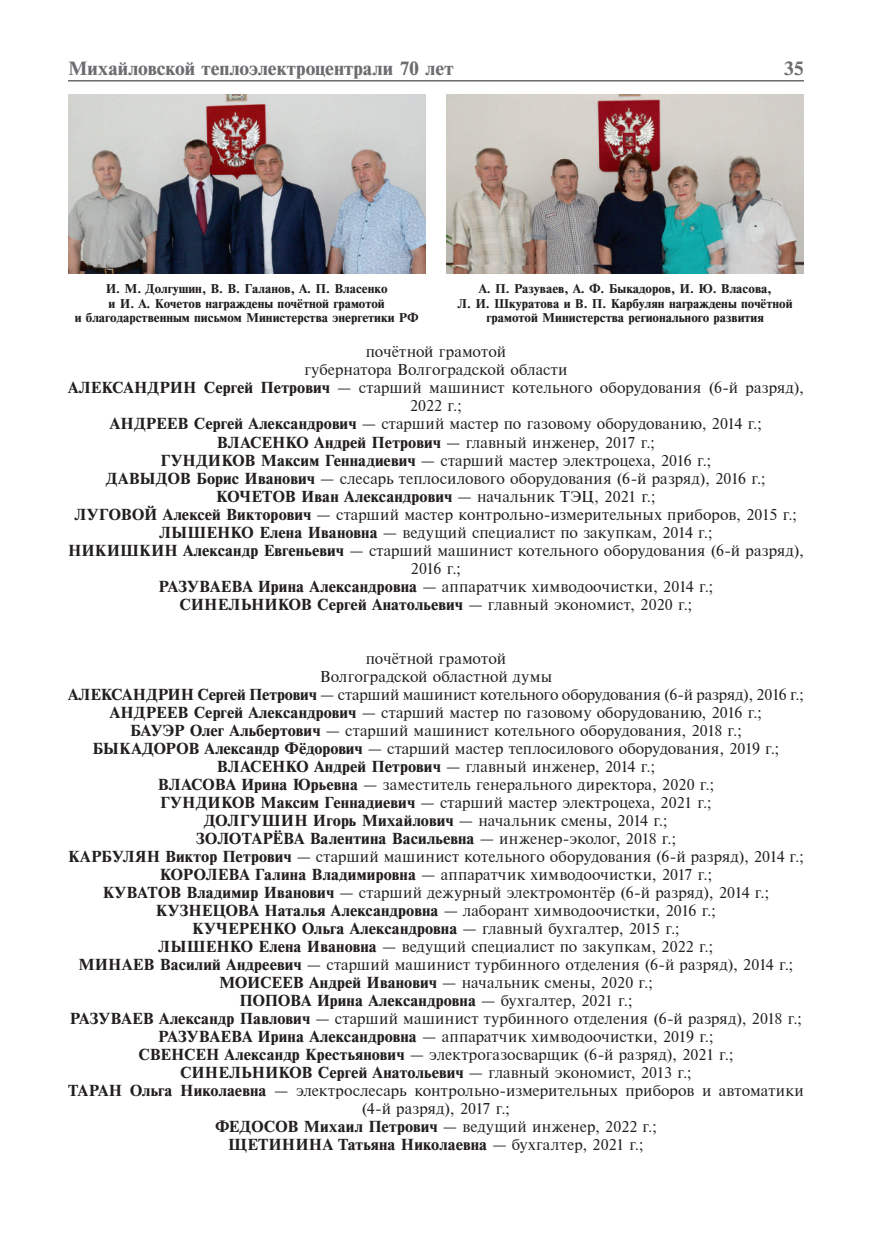
<style>
.page{position:relative;width:872px;height:1234px;background:#fff}
.page>*{position:absolute;margin:0;border:0;box-sizing:border-box;transform-origin:0 0}
.t1{font:700 18px "Times ET";color:#6c6d70}
.t2{font:15px/18px "Times ET";letter-spacing:.01em;color:#231f20;text-align:center}
.t3{font:700 12px/14.4px "Times ET";color:#231f20;text-align:center}
.s1{font-weight:700}
</style>
<div class="page">
<hr style="left:68px;top:80px;width:736px;height:1px;background:#231f20">
<img style="left:68px;top:95px;width:357px;height:178px">
<img style="left:446px;top:95px;width:358px;height:178px">
<p class="t1" style="left:68px;top:57px;width:387px">Михайловской теплоэлектроцентрали 70 лет</p>
<p class="t1" style="left:784px;top:57px;width:22px">35</p>
<p class="t3" style="left:75px;top:282px;width:345px">И. М. Долгушин, В. В. Галанов, А. П. Власенко<br>и И. А. Кочетов награждены почётной грамотой<br>и благодарственным письмом Министерства энергетики РФ</p>
<p class="t3" style="left:458px;top:282px;width:336px">А. П. Разуваев, А. Ф. Быкадоров, И. Ю. Власова,<br>Л. И. Шкуратова и В. П. Карбулян награждены почётной грамотой Министерства регионального развития</p>
<p class="t2" style="left:68px;top:343px;width:737px">почётной грамотой<br>губернатора Волгоградской области<br><span class="s1">АЛЕКСАНДРИН Сергей Петрович</span> — старший машинист котельного оборудования (6-й разряд), 2022 г.;<br><span class="s1">АНДРЕЕВ Сергей Александрович</span> — старший мастер по газовому оборудованию, 2014 г.; <span class="s1">ВЛАСЕНКО Андрей Петрович</span> — главный инженер, 2017 г.;<br><span class="s1">ГУНДИКОВ Максим Геннадиевич</span> — старший мастер электроцеха, 2016 г.;<br><span class="s1">ДАВЫДОВ Борис Иванович</span> — слесарь теплосилового оборудования (6-й разряд), 2016 г.; <span class="s1">КОЧЕТОВ Иван Александрович</span> — начальник ТЭЦ, 2021 г.;<br><span class="s1">ЛУГОВОЙ Алексей Викторович</span> — старший мастер контрольно-измерительных приборов, 2015 г.; <span class="s1">ЛЫШЕНКО Елена Ивановна</span> — ведущий специалист по закупкам, 2014 г.;<br><span class="s1">НИКИШКИН Александр Евгеньевич</span> — старший машинист котельного оборудования (6-й разряд), 2016 г.;<br><span class="s1">РАЗУВАЕВА Ирина Александровна</span> — аппаратчик химводоочистки, 2014 г.;<br><span class="s1">СИНЕЛЬНИКОВ Сергей Анатольевич</span> — главный экономист, 2020 г.;</p>
<p class="t2" style="left:68px;top:649px;width:737px">почётной грамотой<br>Волгоградской областной думы<br><span class="s1">АЛЕКСАНДРИН Сергей Петрович</span> — старший машинист котельного оборудования (6-й разряд), 2016 г.; <span class="s1">АНДРЕЕВ Сергей Александрович</span> — старший мастер по газовому оборудованию, 2016 г.;<br><span class="s1">БАУЭР Олег Альбертович</span> — старший машинист котельного оборудования, 2018 г.;<br><span class="s1">БЫКАДОРОВ Александр Фёдорович</span> — старший мастер теплосилового оборудования, 2019 г.; <span class="s1">ВЛАСЕНКО Андрей Петрович</span> — главный инженер, 2014 г.;<br><span class="s1">ВЛАСОВА Ирина Юрьевна</span> — заместитель генерального директора, 2020 г.;<br><span class="s1">ГУНДИКОВ Максим Геннадиевич</span> — старший мастер электроцеха, 2021 г.;<br><span class="s1">ДОЛГУШИН Игорь Михайлович</span> — начальник смены, 2014 г.;<br><span class="s1">ЗОЛОТАРЁВА Валентина Васильевна</span> — инженер-эколог, 2018 г.;<br><span class="s1">КАРБУЛЯН Виктор Петрович</span> — старший машинист котельного оборудования (6-й разряд), 2014 г.; <span class="s1">КОРОЛЕВА Галина Владимировна</span> — аппаратчик химводоочистки, 2017 г.;<br><span class="s1">КУВАТОВ Владимир Иванович</span> — старший дежурный электромонтёр (6-й разряд), 2014 г.; <span class="s1">КУЗНЕЦОВА Наталья Александровна</span> — лаборант химводоочистки, 2016 г.;<br><span class="s1">КУЧЕРЕНКО Ольга Александровна</span> — главный бухгалтер, 2015 г.;<br><span class="s1">ЛЫШЕНКО Елена Ивановна</span> — ведущий специалист по закупкам, 2022 г.;<br><span class="s1">МИНАЕВ Василий Андреевич</span> — старший машинист турбинного отделения (6-й разряд), 2014 г.; <span class="s1">МОИСЕЕВ Андрей Иванович</span> — начальник смены, 2020 г.;<br><span class="s1">ПОПОВА Ирина Александровна</span> — бухгалтер, 2021 г.;<br><span class="s1">РАЗУВАЕВ Александр Павлович</span> — старший машинист турбинного отделения (6-й разряд), 2018 г.; <span class="s1">РАЗУВАЕВА Ирина Александровна</span> — аппаратчик химводоочистки, 2019 г.;<br><span class="s1">СВЕНСЕН Александр Крестьянович</span> — электрогазосварщик (6-й разряд), 2021 г.;<br><span class="s1">СИНЕЛЬНИКОВ Сергей Анатольевич</span> — главный экономист, 2013 г.;<br><span class="s1">ТАРАН Ольга Николаевна</span> — электрослесарь контрольно-измерительных приборов и автоматики (4-й разряд), 2017 г.;<br><span class="s1">ФЕДОСОВ Михаил Петрович</span> — ведущий инженер, 2022 г.;<br><span class="s1">ЩЕТИНИНА Татьяна Николаевна</span> — бухгалтер, 2021 г.;</p>
</div>
